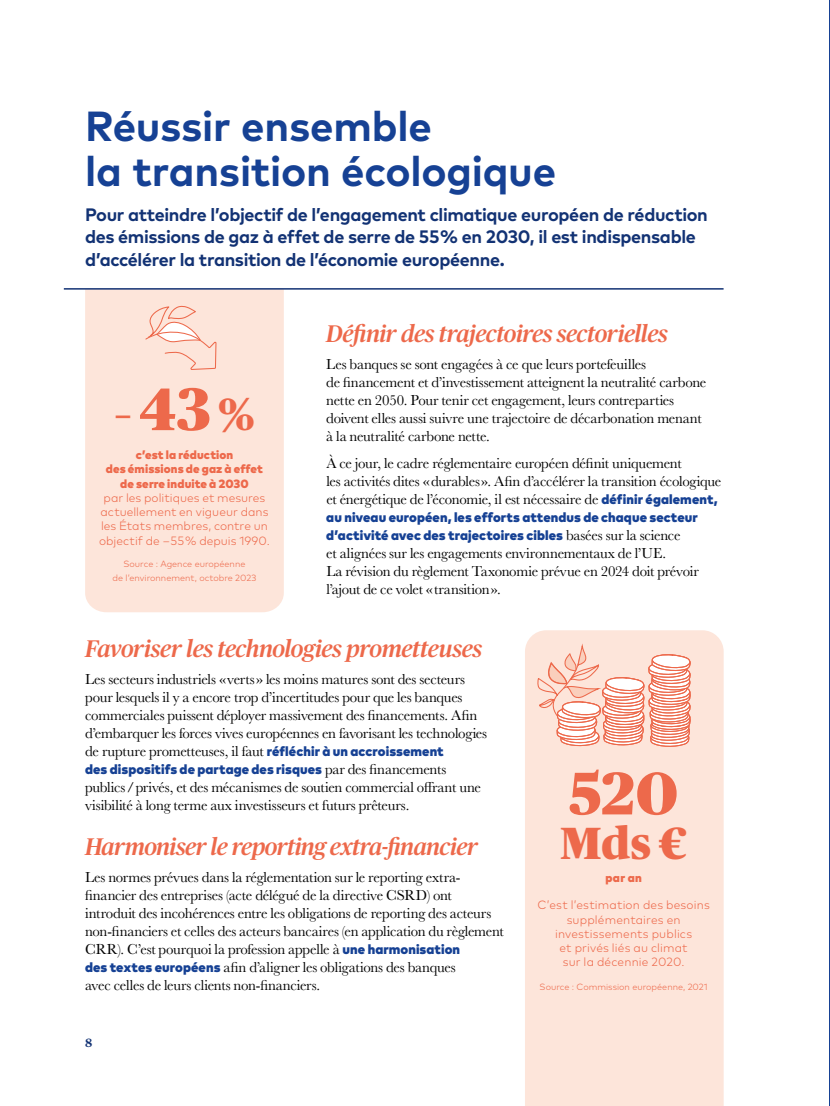
<style>
.page{position:relative;width:830px;height:1106px;background:#fff}
.page>*{position:absolute;margin:0;border:0;box-sizing:border-box;transform-origin:0 0}
.t1{font:900 60px "Publico";color:#ed694b}
.t2{font:900 45px "Publico";color:#ed694b}
.t3{font:700 42px/45px "Mark Pro";letter-spacing:-.005em;color:#164194}
.t4{font:italic 500 24px "Publico";letter-spacing:-.015em;color:#ed694b}
.t5{font:700 18px/22.5px "Mark Pro";letter-spacing:-.02em;color:#123274}
.t6{font:15px/18px "Baskerville";letter-spacing:-.015em;color:#000}
.t7{font:900 13.5px/18px "Mark Pro";letter-spacing:.005em;color:#164194}
.t8{font:300 12px/14.2px "Mark Pro";letter-spacing:.005em;color:#ed694b;text-align:center}
.t9{font:900 12px/14.2px "Mark Pro";letter-spacing:.01em;color:#ed694b;text-align:center}
.t10{font:700 12px "Publico Text";color:#123274}
.t11{font:300 9px/13.5px "Mark Pro";color:#ed694b;text-align:center}
.s1{font-size:60px}
.s2{font-family:"Mark Pro";font-weight:900;font-size:13.5px;color:#164194}
.s3{font-family:"Baskerville";font-weight:400;font-size:15px;color:#000}
</style>
<div class="page">
<div style="left:525px;top:630px;width:198px;height:476px;background:#fde5da"></div>
<div style="left:85px;top:290px;width:199px;height:322px;background:#fde5da"></div>
<hr style="left:64px;top:288px;width:659px;height:2px;background:#123274">
<svg style="left:144px;top:288px;width:73px;height:181px;background:#fae0d5"></svg>
<svg style="left:536px;top:640px;width:155px;height:108px"></svg>
<hr style="left:829px;top:0;width:1px;height:1106px;background:#164194">
<h3 class="t3" style="left:85px;top:100px;width:472px">Réussir ensemble<br>la transition écologique</h3>
<p class="t5" style="left:85px;top:201px;width:624px">Pour atteindre l’objectif de l’engagement climatique européen de réduction des émissions de gaz à effet de serre de 55 % en 2030, il est indispensable d’accélérer la transition de l’économie européenne.</p>
<h2 class="t2" style="left:114px;top:389px;width:142px">–<span class="s1">43</span>%</h2>
<p class="t9" style="left:106px;top:447px;width:158px">c’est la réduction<br>des émissions de gaz à effet de serre induite à 2030</p>
<p class="t8" style="left:99px;top:489px;width:172px">par les politiques et mesures actuellement en vigueur dans les États membres, contre un objectif de – 55 % depuis 1990.</p>
<p class="t11" style="left:112px;top:556px;width:145px">Source : Agence européenne<br>de l’environnement, octobre 2023</p>
<h3 class="t4" style="left:326px;top:320px;width:343px">Définir des trajectoires sectorielles</h3>
<p class="t6" style="left:326px;top:355px;width:381px">Les banques se sont engagées à ce que leurs portefeuilles<br>de financement et d’investissement atteignent la neutralité carbone nette en 2050. Pour tenir cet engagement, leurs contreparties doivent elles aussi suivre une trajectoire de décarbonation menant à la neutralité carbone nette.</p>
<p class="t6" style="left:326px;top:454px;width:396px">À ce jour, le cadre réglementaire européen définit uniquement<br>les activités dites «durables». Afin d’accélérer la transition écologique et énergétique de l’économie, il est nécessaire de <span class="s2">définir également,</span></p>
<p class="t7" style="left:326px;top:507px;width:373px">au niveau européen, les efforts attendus de chaque secteur d’activité avec des trajectoires cibles <span class="s3">basées sur la science</span></p>
<p class="t6" style="left:326px;top:544px;width:374px">et alignées sur les engagements environnementaux de l’UE.<br>La révision du règlement Taxonomie prévue en 2024 doit prévoir l’ajout de ce volet «transition».</p>
<h3 class="t4" style="left:85px;top:635px;width:398px">Favoriser les technologies prometteuses</h3>
<p class="t6" style="left:85px;top:670px;width:403px">Les secteurs industriels «verts» les moins matures sont des secteurs pour lesquels il y a encore trop d’incertitudes pour que les banques commerciales puissent déployer massivement des financements. Afin d’embarquer les forces vives européennes en favorisant les technologies de rupture prometteuses, il faut <span class="s2">réfléchir à un accroissement</span></p>
<p class="t7" style="left:85px;top:759px;width:362px">des dispositifs de partage des risques <span class="s3">par des financements</span></p>
<p class="t6" style="left:85px;top:778px;width:397px">publics/privés, et des mécanismes de soutien commercial offrant une visibilité à long terme aux investisseurs et futurs prêteurs.</p>
<h3 class="t4" style="left:85px;top:833px;width:394px">Harmoniser le reporting extra-financier</h3>
<p class="t6" style="left:85px;top:868px;width:420px">Les normes prévues dans la réglementation sur le reporting extra&shy;financier des entreprises (acte délégué de la directive CSRD) ont introduit des incohérences entre les obligations de reporting des acteurs non-financiers et celles des acteurs bancaires (en application du règlement CRR). C’est pourquoi la profession appelle à <span class="s2">une harmonisation<br>des textes européens</span> afin d’aligner les obligations des banques<br>avec celles de leurs clients non-financiers.</p>
<p class="t10" style="left:85px;top:1035px;width:9px">8</p>
<h1 class="t1" style="left:568px;top:759px;width:111px">520</h1>
<h2 class="t2" style="left:560px;top:818px;width:128px">Mds €</h2>
<p class="t9" style="left:605px;top:870px;width:38px">par an</p>
<p class="t8" style="left:537px;top:897px;width:174px">C’est l’estimation des besoins supplémentaires en investissements publics<br>et privés liés au climat<br>sur la décennie 2020.</p>
<p class="t11" style="left:539px;top:979px;width:169px">Source : Commission européenne, 2021</p>
</div>
